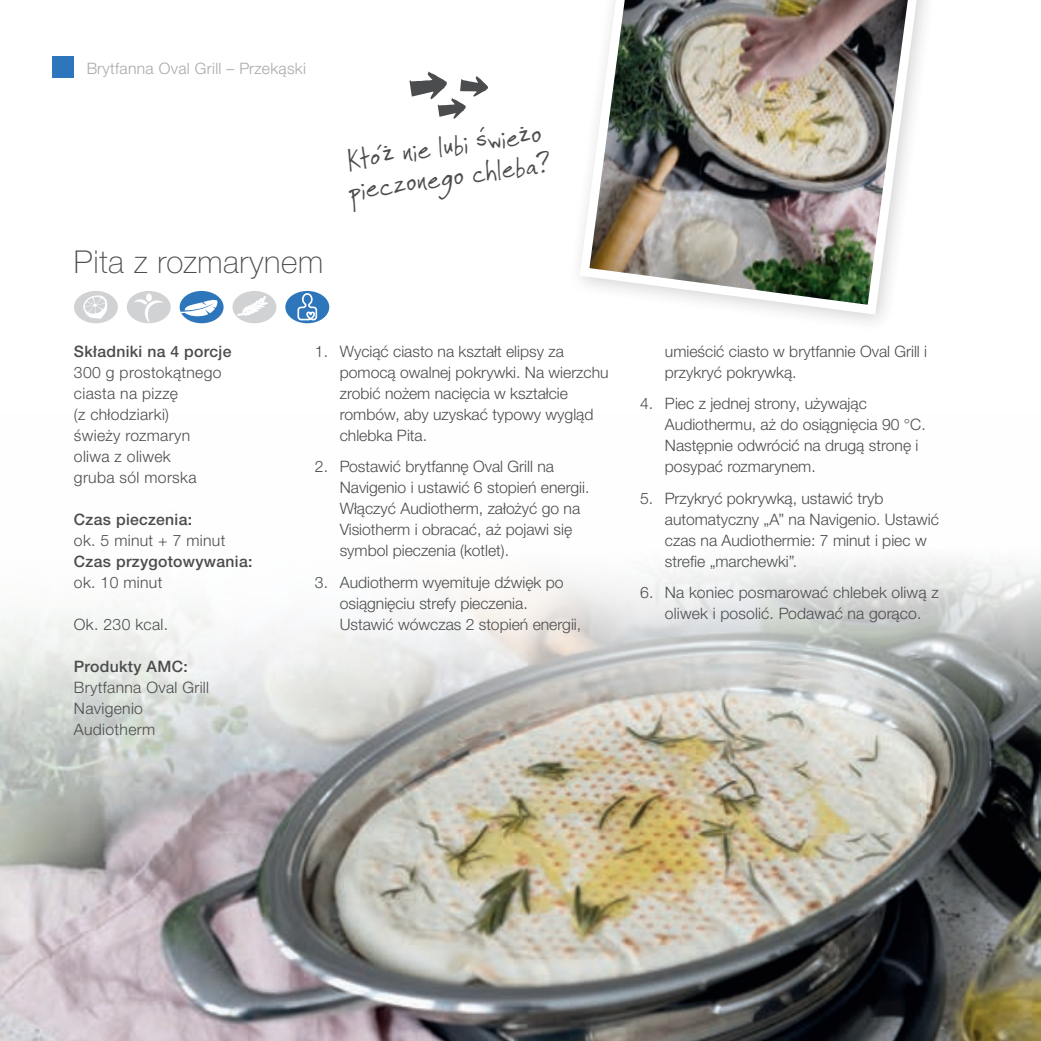
<style>
.page{position:relative;width:1041px;height:1041px;background:#fff}
.page>*{position:absolute;margin:0;border:0;box-sizing:border-box;transform-origin:0 0}
.t1{font:100 31.5px "Helvetica Neue LTW1 G";letter-spacing:.02em;color:#4b4c4d}
.t2{font:29.75px/30.6px "Faraco Hand";color:#4b4c4d}
.t3{font:300 15.75px/21px "Helvetica Neue LTW1 G";color:#4b4c4d}
.t4{font:300 15.75px/21px "Helvetica Neue LTW1 G";letter-spacing:.02em;color:#4b4c4d}
.t5{font:500 15.75px "Helvetica Neue LTW1 G";letter-spacing:.02em;color:#4b4c4d}
.t6{font:300 15.75px "Helvetica Neue LTW1 G";letter-spacing:.02em;color:#a8a9ad}
</style>
<div class="page">
<div style="left:52px;top:56px;width:22px;height:22px;background:#2e76bc"></div>
<div style="left:127px;top:291px;width:44px;height:32px;background:#d1d2d4;border-radius:50%"></div>
<div style="left:146px;top:294px;width:6px;height:7px;background:#fff;border-radius:50%"></div>
<svg style="left:134px;top:298px;width:30px;height:25px"></svg>
<div style="left:232px;top:291px;width:44px;height:32px;background:#d1d2d4;border-radius:50%"></div>
<svg style="left:237px;top:295px;width:31px;height:21px"></svg>
<div style="left:285px;top:291px;width:44px;height:32px;background:#2e76bc;border-radius:50%"></div>
<svg style="left:297px;top:292px;width:21px;height:29px"></svg>
<div style="left:74px;top:291px;width:44px;height:32px;background:#d1d2d4;border-radius:50%"></div>
<svg style="left:83px;top:295px;width:25px;height:24px"></svg>
<div style="left:180px;top:291px;width:44px;height:32px;background:#2e76bc;border-radius:50%"></div>
<svg style="left:180px;top:299px;width:38px;height:19px"></svg>
<img style="left:0;top:558px;width:1041px;height:483px">
<img style="left:579px;top:0;width:347px;height:319px">
<svg style="left:409px;top:72px;width:79px;height:47px"></svg>
<p class="t6" style="left:86px;top:58px;width:221px">Brytfanna Oval Grill – Przekąski</p>
<h1 class="t1" style="left:74px;top:243px;width:251px">Pita z rozmarynem</h1>
<h2 class="t2" style="left:341px;top:145px;width:205px;rotate:-8deg">Któż nie lubi świeżo pieczonego chleba?</h2>
<p class="t5" style="left:74px;top:341px;width:159px">Składniki na 4 porcje</p>
<p class="t4" style="left:74px;top:361px;width:149px">300 g prostokątnego ciasta na pizzę<br>(z chłodziarki)<br>świeży rozmaryn oliwa z oliwek<br>gruba sól morska</p>
<p class="t5" style="left:74px;top:509px;width:120px">Czas pieczenia:</p>
<p class="t4" style="left:74px;top:529px;width:153px">ok. 5 minut + 7 minut</p>
<p class="t5" style="left:74px;top:551px;width:180px">Czas przygotowywania:</p>
<p class="t4" style="left:74px;top:571px;width:90px">ok. 10 minut</p>
<p class="t4" style="left:74px;top:613px;width:96px">Ok. 230 kcal.</p>
<p class="t5" style="left:74px;top:656px;width:115px">Produkty AMC:</p>
<p class="t4" style="left:74px;top:676px;width:137px">Brytfanna Oval Grill<br>Navigenio<br>Audiotherm</p>
<p class="t3" style="left:340px;top:340px;width:270px;text-indent:-25px">1. Wyciąć ciasto na kształt elipsy za pomocą owalnej pokrywki. Na wierzchu zrobić nożem nacięcia w kształcie rombów, aby uzyskać typowy wygląd chlebka Pita.</p>
<p class="t3" style="left:340px;top:456px;width:251px;text-indent:-25px">2. Postawić brytfannę Oval Grill na Navigenio i ustawić 6 stopień energii.<br>Włączyć Audiotherm, założyć go na Visiotherm i obracać, aż pojawi się symbol pieczenia (kotlet).</p>
<p class="t3" style="left:340px;top:571px;width:243px;text-indent:-25px">3. Audiotherm wyemituje dźwięk po osiągnięciu strefy pieczenia.<br>Ustawić wówczas 2 stopień energii,</p>
<p class="t3" style="left:665px;top:340px;width:264px">umieścić ciasto w brytfannie Oval Grill i przykryć pokrywką.</p>
<p class="t3" style="left:665px;top:393px;width:262px;text-indent:-25px">4. Piec z jednej strony, używając<br>Audiothermu, aż do osiągnięcia 90 °C.<br>Następnie odwrócić na drugą stronę i posypać rozmarynem.</p>
<p class="t3" style="left:665px;top:487px;width:275px;text-indent:-25px">5. Przykryć pokrywką, ustawić tryb automatyczny „A” na Navigenio. Ustawić czas na Audiothermie: 7 minut i piec w strefie „marchewki”.</p>
<p class="t3" style="left:640px;top:582px;width:300px;text-align:center">6. Na koniec posmarować chlebek oliwą z oliwek i posolić. Podawać na gorąco.</p>
</div>
